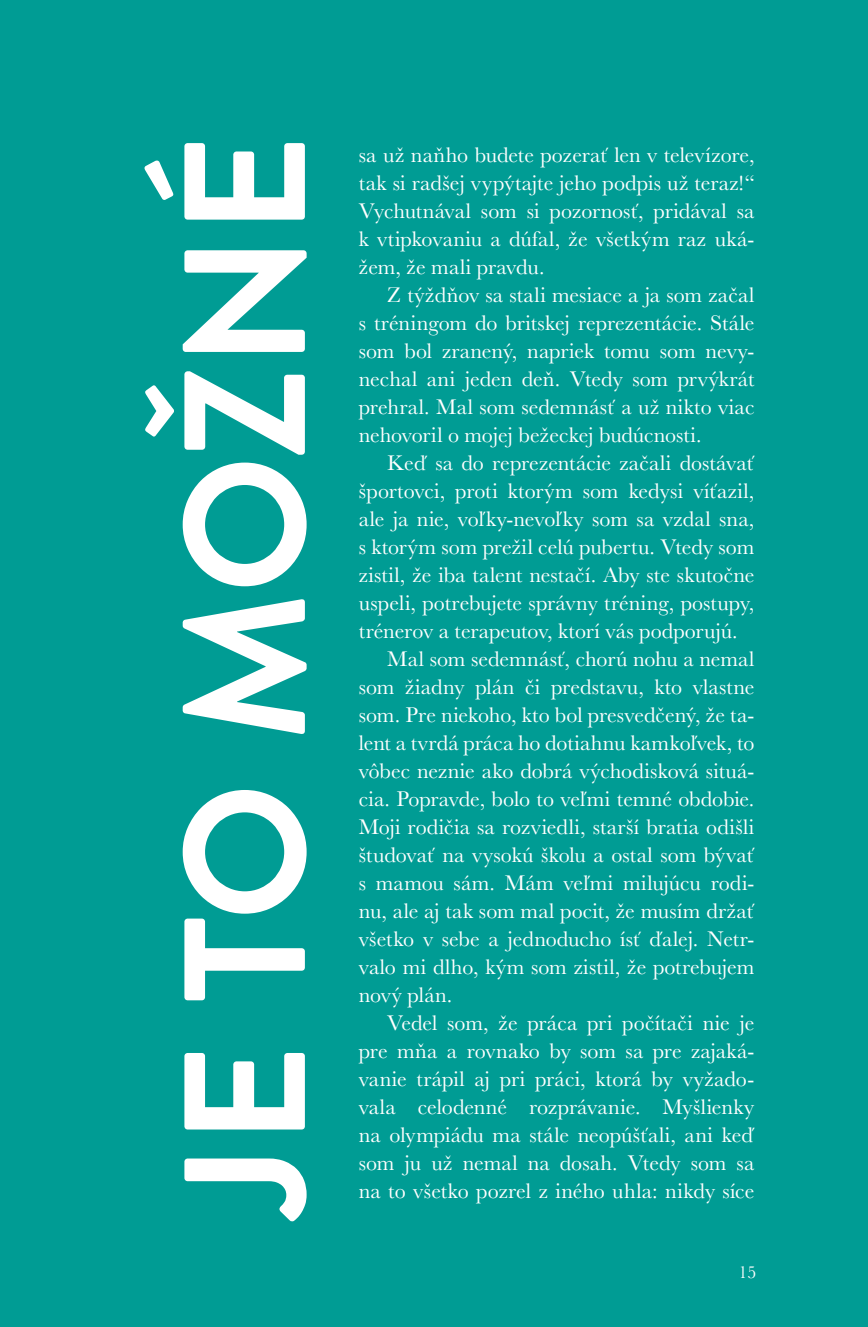
<style>
.page{position:relative;width:868px;height:1327px;background:#fff}
.page>*{position:absolute;margin:0;border:0;box-sizing:border-box;transform-origin:0 0}
.t1{font:700 172px "Brandon Grotesque Pa Ze";letter-spacing:-.01em;color:#fff}
.t2{font:22px/28px "Baskerville";letter-spacing:.005em;color:#fff;text-align:justify}
.t3{font:18px "Baskerville";color:#fff}
</style>
<div class="page">
<div style="left:0;top:0;width:867px;height:1327px;background:#009c94"></div>
<h1 class="t1" style="left:124px;top:1218px;width:1085px;rotate:-90deg">JE TO MOŽNÉ</h1>
<p class="t2" style="left:359px;top:141px;width:397px">sa už naňho budete pozerať len v televízore, tak si radšej vypýtajte jeho podpis už teraz!“ Vychutnával som si pozornosť, pridával sa k vtipkovaniu a dúfal, že všetkým raz uká&shy;žem, že mali pravdu.</p>
<p class="t2" style="left:359px;top:281px;width:397px;text-indent:28px">Z týždňov sa stali mesiace a ja som začal s tréningom do britskej reprezentácie. Stále som bol zranený, napriek tomu som nevy&shy;nechal ani jeden deň. Vtedy som prvýkrát prehral. Mal som sedemnásť a už nikto viac nehovoril o mojej bežeckej budúcnosti.</p>
<p class="t2" style="left:387px;top:449px;width:369px">Keď sa do reprezentácie začali dostávať</p>
<p class="t2" style="left:359px;top:477px;width:397px">športovci, proti ktorým som kedysi víťazil,</p>
<p class="t2" style="left:359px;top:505px;width:397px">ale ja nie, voľky‑nevoľky som sa vzdal sna,</p>
<p class="t2" style="left:359px;top:533px;width:397px">s ktorým som prežil celú pubertu. Vtedy som</p>
<p class="t2" style="left:359px;top:561px;width:397px">zistil, že iba talent nestačí. Aby ste skutočne</p>
<p class="t2" style="left:359px;top:589px;width:397px">uspeli, potrebujete správny tréning, postupy,</p>
<p class="t2" style="left:359px;top:617px;width:380px">trénerov a terapeutov, ktorí vás podporujú.</p>
<p class="t2" style="left:387px;top:645px;width:369px">Mal som sedemnásť, chorú nohu a nemal</p>
<p class="t2" style="left:359px;top:673px;width:397px">som žiadny plán či predstavu, kto vlastne</p>
<p class="t2" style="left:359px;top:701px;width:397px">som. Pre niekoho, kto bol presvedčený, že ta-</p>
<p class="t2" style="left:359px;top:729px;width:397px">lent a tvrdá práca ho dotiahnu kamkoľvek, to</p>
<p class="t2" style="left:359px;top:757px;width:397px">vôbec neznie ako dobrá východisková situá-</p>
<p class="t2" style="left:359px;top:785px;width:397px">cia. Popravde, bolo to veľmi temné obdobie.</p>
<p class="t2" style="left:359px;top:813px;width:397px">Moji rodičia sa rozviedli, starší bratia odišli</p>
<p class="t2" style="left:359px;top:841px;width:397px">študovať na vysokú školu a ostal som bývať</p>
<p class="t2" style="left:359px;top:869px;width:397px">s mamou sám. Mám veľmi milujúcu rodi-</p>
<p class="t2" style="left:359px;top:897px;width:397px">nu, ale aj tak som mal pocit, že musím držať</p>
<p class="t2" style="left:359px;top:925px;width:397px">všetko v sebe a jednoducho ísť ďalej. Netr-</p>
<p class="t2" style="left:358px;top:953px;width:397px">valo mi dlho, kým som zistil, že potrebujem</p>
<p class="t2" style="left:358px;top:981px;width:95px">nový plán.</p>
<p class="t2" style="left:387px;top:1009px;width:369px">Vedel som, že práca pri počítači nie je</p>
<p class="t2" style="left:358px;top:1037px;width:397px">pre mňa a rovnako by som sa pre zajaká-</p>
<p class="t2" style="left:358px;top:1065px;width:397px">vanie trápil aj pri práci, ktorá by vyžado-</p>
<p class="t2" style="left:358px;top:1093px;width:397px">vala celodenné rozprávanie. Myšlienky</p>
<p class="t2" style="left:358px;top:1121px;width:397px">na olympiádu ma stále neopúšťali, ani keď</p>
<p class="t2" style="left:358px;top:1149px;width:397px">som ju už nemal na dosah. Vtedy som sa</p>
<p class="t2" style="left:358px;top:1177px;width:397px">na to všetko pozrel z iného uhla: nikdy síce</p>
<p class="t3" style="left:738px;top:1260px;width:19px">15</p>
</div>
